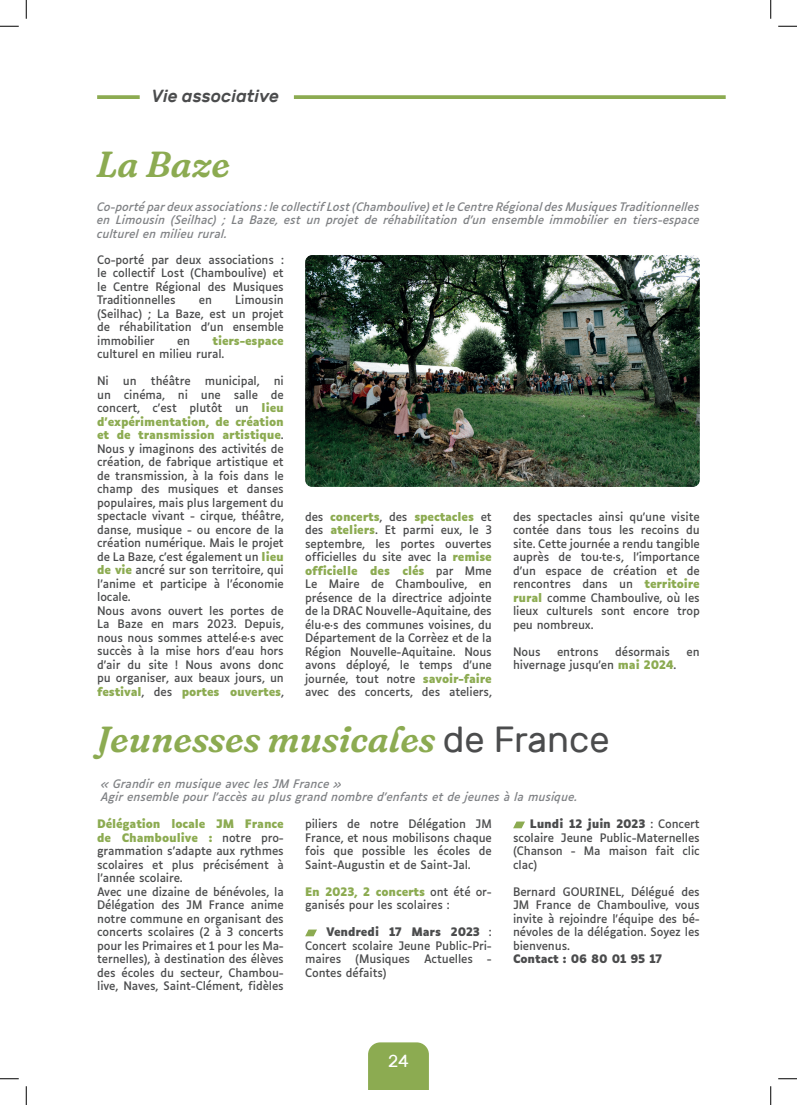
<style>
.page{position:relative;width:797px;height:1105px;background:#fff}
.page>*{position:absolute;margin:0;border:0;box-sizing:border-box;transform-origin:0 0}
.t1{font:italic 600 36.25px "Fraunces 9 pt Soft";letter-spacing:-.005em;color:#8cab51}
.t2{font:italic 500 17.5px "Rubik";color:#4b4c4d}
.t3{font:17.5px "Rubik";color:#fff}
.paragraphe{font:11.25px/13.5px "Luciole";letter-spacing:-.01em;color:#4b4c4d;text-align:justify}
.introduction{font:italic 11.25px/13.5px "Luciole";color:#808285;text-align:justify}
.paragraphe-2{font:700 11.25px "Luciole";letter-spacing:-.01em;color:#4b4c4d}
.s1{font-weight:700;color:#8cab51}
.s2{font-family:"Rubik";font-weight:400;font-style:normal;color:#4b4c4d}
.s3{font-weight:700}
</style>
<div class="page">
<svg style="left:294px;top:95px;width:431px;height:4px;background:#93b05b"></svg>
<svg style="left:97px;top:95px;width:43px;height:4px"></svg>
<div style="left:368px;top:1042px;width:61px;height:47px;background:#8cab51"></div>
<img style="left:305px;top:255px;width:394px;height:232px">
<svg style="left:305px;top:929px;width:12px;height:7px"></svg>
<svg style="left:513px;top:821px;width:12px;height:7px"></svg>
<svg style="left:0;top:25px;width:19px;height:2px"></svg>
<svg style="left:778px;top:25px;width:19px;height:2px"></svg>
<svg style="left:0;top:1078px;width:19px;height:1px"></svg>
<svg style="left:778px;top:1078px;width:19px;height:1px"></svg>
<svg style="left:25px;top:0;width:2px;height:19px"></svg>
<svg style="left:25px;top:1086px;width:2px;height:19px"></svg>
<svg style="left:770px;top:0;width:1px;height:19px"></svg>
<svg style="left:770px;top:1086px;width:1px;height:19px"></svg>
<h2 class="t2" style="left:152px;top:86px;width:129px">Vie associative</h2>
<p class="t1" style="left:96px;top:135px;width:135px">La Baze</p>
<p class="introduction" style="left:97px;top:199px;width:604px">Co-porté par deux associations : le collectif Lost (Chamboulive) et le Centre Régional des Musiques Traditionnelles en Limousin (Seilhac) ; La Baze, est un projet de réhabilitation d’un ensemble immobilier en tiers-espace culturel en milieu rural.</p>
<p class="paragraphe" style="left:97px;top:252px;width:188px">Co-porté par deux associations : le collectif Lost (Chamboulive) et le Centre Régional des Musiques Traditionnelles</p>
<p class="paragraphe" style="left:97px;top:292px;width:188px;text-indent:138px">Limousin (Seilhac) ; La Baze, est un projet de réhabilitation d’un ensemble immobilier</p>
<p class="paragraphe" style="left:199px;top:292px;width:15px">en</p>
<p class="paragraphe" style="left:97px;top:333px;width:188px;text-indent:115px"><span class="s1">tiers-espace </span>culturel en milieu rural.</p>
<p class="paragraphe" style="left:97px;top:373px;width:13px">Ni</p>
<p class="paragraphe" style="left:123px;top:373px;width:15px">un</p>
<p class="paragraphe" style="left:151px;top:373px;width:41px">théâtre</p>
<p class="paragraphe" style="left:205px;top:373px;width:56px">municipal,</p>
<p class="paragraphe" style="left:177px;top:333px;width:15px">en</p>
<p class="paragraphe" style="left:97px;top:373px;width:188px;text-indent:176px">ni un cinéma, ni une salle de concert, c’est plutôt un <span class="s1">lieu d’expérimentation, de création et de transmission artistique</span>.<br>Nous y imaginons des activités de création, de fabrique artistique et de transmission, à la fois dans le champ des musiques et danses populaires, mais plus largement du spectacle vivant - cirque, théâtre, danse, musique - ou encore de la création numérique. Mais le projet de La Baze, c’est également un <span class="s1">lieu de vie</span> ancré sur son territoire, qui l’anime et participe à l’économie locale.</p>
<p class="paragraphe" style="left:97px;top:603px;width:188px">Nous avons ouvert les portes de La Baze en mars 2023. Depuis, nous nous sommes attelé·e·s avec succès à la mise hors d’eau hors d’air du site ! Nous avons donc pu organiser, aux beaux jours, un <span class="s1">festival</span>, des <span class="s1">portes ouvertes</span>,</p>
<p class="paragraphe" style="left:305px;top:509px;width:188px">des <span class="s1">concerts</span>, des <span class="s1">spectacles</span> et des <span class="s1">ateliers</span>. Et parmi eux, le 3 septembre, les portes ouvertes officielles du site avec la <span class="s1">remise officielle des clés</span> par Mme Le Maire de Chamboulive, en présence de la directrice adjointe de la DRAC Nouvelle-Aquitaine, des élu·e·s des communes voisines, du Département de la Corrèez et de la Région Nouvelle-Aquitaine. Nous avons déployé, le temps d’une journée, tout notre <span class="s1">savoir-faire </span>avec des concerts, des ateliers,</p>
<p class="paragraphe" style="left:513px;top:509px;width:188px">des spectacles ainsi qu’une visite contée dans tous les recoins du site. Cette journée a rendu tangible auprès de tou·te·s, l’importance d’un espace de création et de rencontres dans un <span class="s1">territoire rural</span> comme Chamboulive, où les lieux culturels sont encore trop peu nombreux.</p>
<p class="paragraphe" style="left:513px;top:644px;width:29px">Nous</p>
<p class="paragraphe" style="left:557px;top:644px;width:43px">entrons</p>
<p class="paragraphe" style="left:615px;top:644px;width:56px">désormais</p>
<p class="paragraphe" style="left:686px;top:644px;width:15px">en</p>
<p class="paragraphe" style="left:513px;top:657px;width:165px">hivernage jusqu’en <span class="s1">mai 2024</span>.</p>
<p class="t1" style="left:96px;top:710px;width:515px">Jeunesses musicales <span class="s2">de France</span></p>
<p class="introduction" style="left:101px;top:776px;width:242px">« Grandir en musique avec les JM France »</p>
<p class="introduction" style="left:101px;top:789px;width:478px">Agir ensemble pour l’accès au plus grand nombre d’enfants et de jeunes à la musique.</p>
<p class="paragraphe" style="left:97px;top:816px;width:188px"><span class="s1">Délégation locale JM France de Chamboulive :</span> notre pro&shy;grammation s’adapte aux rythmes scolaires et plus précisément à l’année scolaire.</p>
<p class="paragraphe" style="left:97px;top:884px;width:188px">Avec une dizaine de bénévoles, la Délégation des JM France anime notre commune en organisant des concerts scolaires (2 à 3 concerts pour les Primaires et 1 pour les Ma&shy;ternelles), à destination des élèves des écoles du secteur, Chambou&shy;live, Naves, Saint-Clément, fidèles</p>
<p class="paragraphe" style="left:305px;top:816px;width:188px">piliers de notre Délégation JM France, et nous mobilisons chaque fois que possible les écoles de Saint-Augustin et de Saint-Jal.</p>
<p class="paragraphe" style="left:305px;top:884px;width:188px"><span class="s1">En 2023, 2 concerts</span> ont été or&shy;ganisés pour les scolaires :</p>
<p class="paragraphe" style="left:305px;top:924px;width:188px;text-indent:21px"><span class="s3">Vendredi 17 Mars 2023</span> :<br>Concert scolaire Jeune Public-Pri&shy;maires (Musiques Actuelles - Contes défaits)</p>
<p class="paragraphe" style="left:513px;top:816px;width:188px;text-indent:17px"><span class="s3">Lundi 12 juin 2023</span> : Concert scolaire Jeune Public-Maternelles (Chanson - Ma maison fait clic clac)</p>
<p class="paragraphe" style="left:513px;top:884px;width:188px">Bernard GOURINEL, Délégué des JM France de Chamboulive, vous invite à rejoindre l’équipe des bé&shy;névoles de la délégation. Soyez les bienvenus.</p>
<p class="paragraphe-2" style="left:513px;top:953px;width:150px">Contact : 06 80 01 95 17</p>
<h2 class="t3" style="left:388px;top:1051px;width:22px">24</h2>
</div>
